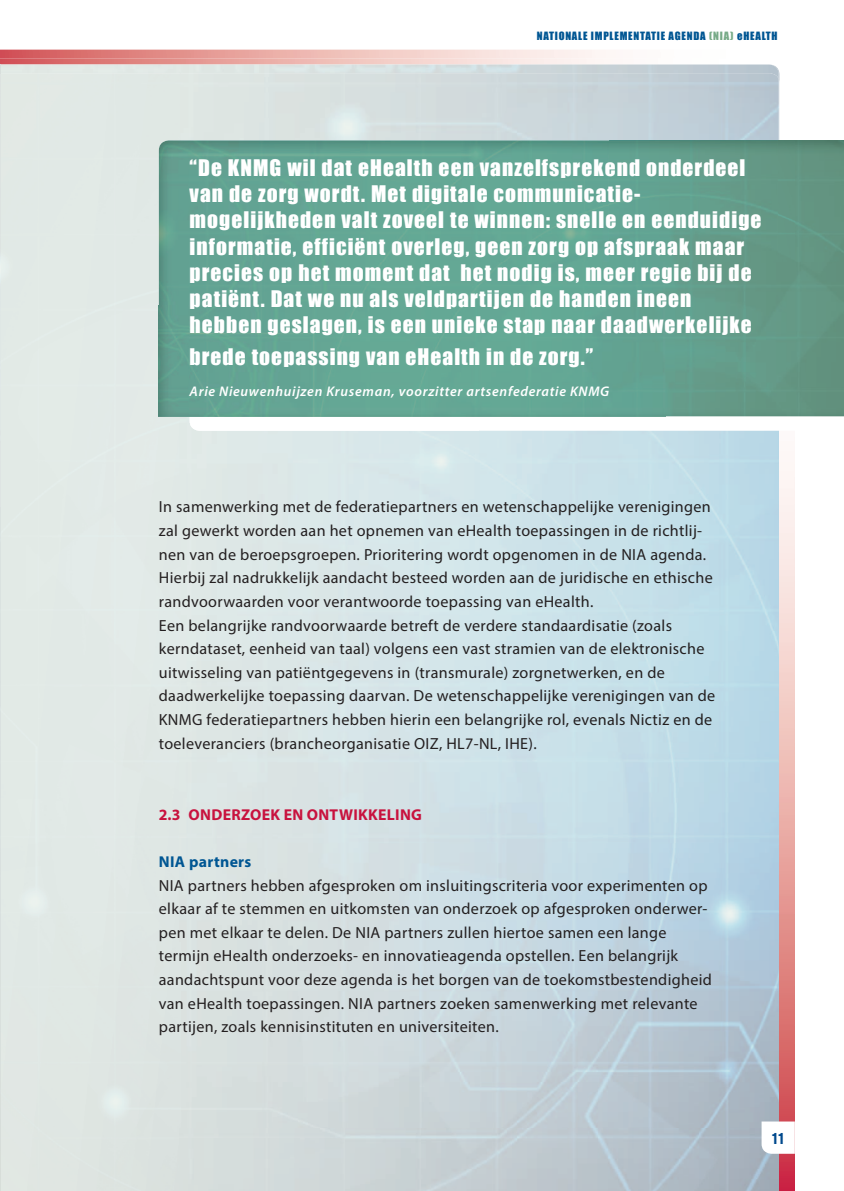
<style>
.page{position:relative;width:844px;height:1191px;background:#fff}
.page>*{position:absolute;margin:0;border:0;box-sizing:border-box;transform-origin:0 0}
.t1{font:21px/26.2px "Impact";letter-spacing:.05em;color:#fff}
.t2{font:16.1px/23.6px "Myriad Pro";letter-spacing:.02em;color:#231f20}
.t3{font:700 15.75px "Myriad Pro";letter-spacing:.02em;color:#c8123e}
.t4{font:700 15.75px "Myriad Pro";letter-spacing:.02em;color:#005693}
.t5{font:700 15.75px "Interstate";color:#01498d}
.t6{font:italic 600 14px "Myriad Pro";letter-spacing:.05em;color:#fff}
.t7{font:10.5px "Impact";letter-spacing:.07em;color:#005693}
.s1{color:#78ab88}
</style>
<div class="page">
<div style="left:1px;top:140px;width:179px;height:1051px;background:#e1e9e6"></div>
<img style="left:180px;top:416px;width:299px;height:713px">
<img style="left:778px;top:431px;width:1px;height:760px">
<img style="left:0;top:140px;width:1px;height:1051px">
<svg style="left:793px;top:471px;width:1px;height:720px"></svg>
<img style="left:779px;top:471px;width:14px;height:720px">
<svg style="left:0;top:50px;width:780px;height:90px;background:#d7d8d9"></svg>
<svg style="left:189px;top:416px;width:654px;height:15px"></svg>
<img style="left:610px;top:140px;width:233px;height:122px">
<img style="left:159px;top:140px;width:451px;height:166px">
<img style="left:159px;top:306px;width:30px;height:110px">
<img style="left:189px;top:262px;width:654px;height:154px">
<svg style="left:761px;top:1121px;width:33px;height:32px"></svg>
<p class="t7" style="left:536px;top:27px;width:242px">NATIONALE IMPLEMENTATIE AGENDA <span class="s1">(NIA)</span> eHEALTH</p>
<p class="t1" style="left:189px;top:154px;width:573px">“De KNMG wil dat eHealth een vanzelfsprekend onderdeel van de zorg wordt. Met digitale communicatie&shy;mogelijkheden valt zoveel te winnen: snelle en eenduidige informatie, efficiënt overleg, geen zorg op afspraak maar precies op het moment dat het nodig is, meer regie bij de patiënt. Dat we nu als veldpartijen de handen ineen hebben geslagen, is een unieke stap naar daadwerkelijke</p>
<h1 class="t1" style="left:189px;top:343px;width:405px">brede toepassing van eHealth in de zorg.”</h1>
<p class="t6" style="left:189px;top:383px;width:421px">Arie Nieuwenhuijzen Kruseman, voorzitter artsenfederatie KNMG</p>
<p class="t2" style="left:159px;top:495px;width:557px">In samenwerking met de federatiepartners en wetenschappelijke verenigingen zal gewerkt worden aan het opnemen van eHealth toepassingen in de richtlij&shy;nen van de beroepsgroepen. Prioritering wordt opgenomen in de NIA agenda.<br>Hierbij zal nadrukkelijk aandacht besteed worden aan de juridische en ethische randvoorwaarden voor verantwoorde toepassing van eHealth.<br>Een belangrijke randvoorwaarde betreft de verdere standaardisatie (zoals kerndataset, eenheid van taal) volgens een vast stramien van de elektronische uitwisseling van patiëntgegevens in (transmurale) zorgnetwerken, en de daadwerkelijke toepassing daarvan. De wetenschappelijke verenigingen van de KNMG federatiepartners hebben hierin een belangrijke rol, evenals Nictiz en de toeleveranciers (brancheorganisatie OIZ, HL7-NL, IHE).</p>
<p class="t3" style="left:159px;top:804px;width:264px">2.3 ONDERZOEK EN ONTWIKKELING</p>
<p class="t4" style="left:159px;top:851px;width:94px">NIA partners</p>
<p class="t2" style="left:159px;top:873px;width:554px">NIA partners hebben afgesproken om insluitingscriteria voor experimenten op elkaar af te stemmen en uitkomsten van onderzoek op afgesproken onderwer&shy;pen met elkaar te delen. De NIA partners zullen hiertoe samen een lange termijn eHealth onderzoeks- en innovatieagenda opstellen. Een belangrijk aandachtspunt voor deze agenda is het borgen van de toekomstbestendigheid van eHealth toepassingen. NIA partners zoeken samenwerking met relevante partijen, zoals kennisinstituten en universiteiten.</p>
<p class="t5" style="left:771px;top:1129px;width:14px">11</p>
</div>
